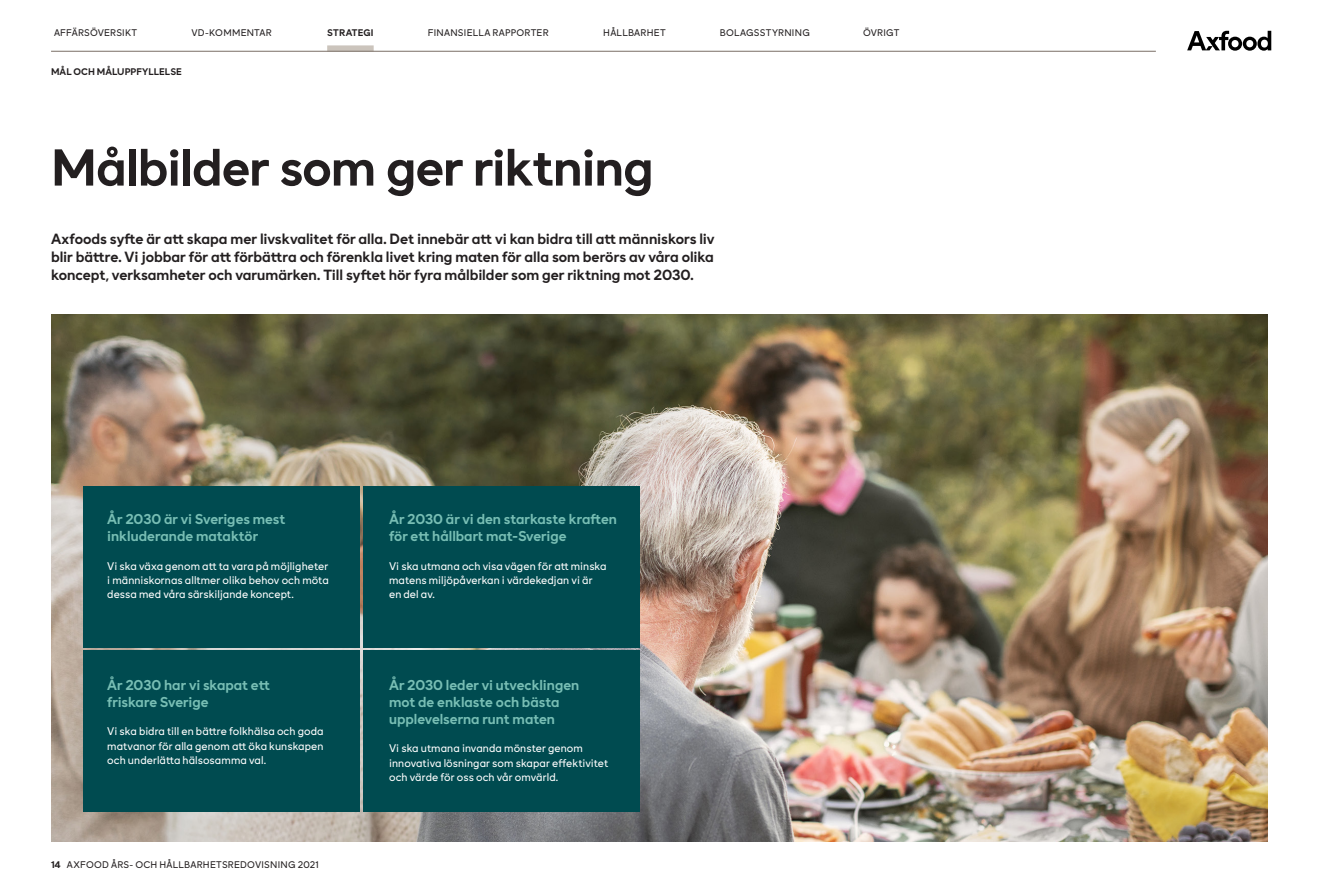
<style>
.page{position:relative;width:1319px;height:893px;background:#fff}
.page>*{position:absolute;margin:0;border:0;box-sizing:border-box;transform-origin:0 0}
.F-02-H1-Heading{font:700 52.5px "Axfood Sans";letter-spacing:-.02em;color:#231f20}
.F-08-Preamble{font:700 15px/18px "Axfood Sans";letter-spacing:-.005em;color:#231f20;text-align:justify}
.F-12-Sub-head_1{font:700 14.4px/17px "Axfood Sans";letter-spacing:-.005em;color:#78beb4}
.XX_Body_small_7_9{font:11.25px/14.2px "Axfood Sans";letter-spacing:.005em;color:#fff;text-align:justify}
.t1{font:9.75px "Axfood Sans";letter-spacing:.025em;color:#231f20}
.B-03-H2-Heading{font:700 9.75px "Axfood Sans";letter-spacing:.01em;color:#231f20}
.s1{font-weight:700}
</style>
<div class="page">
<div style="left:327px;top:45px;width:46px;height:6px;background:#cbc4bc"></div>
<hr style="left:51px;top:51px;width:1104px;height:1px;background:#796e65">
<svg style="left:1187px;top:31px;width:83px;height:20px"></svg>
<img style="left:51px;top:315px;width:1216px;height:527px">
<div style="left:84px;top:486px;width:276px;height:162px;background:#004b50"></div>
<div style="left:84px;top:651px;width:276px;height:161px;background:#004b50"></div>
<div style="left:363px;top:486px;width:276px;height:162px;background:#004b50"></div>
<div style="left:363px;top:651px;width:276px;height:161px;background:#004b50"></div>
<p class="t1" style="left:54px;top:27px;width:85px">AFFÄRSÖVERSIKT</p>
<p class="t1" style="left:191px;top:27px;width:82px">VD-KOMMENTAR</p>
<p class="B-03-H2-Heading" style="left:327px;top:26px;width:48px">STRATEGI</p>
<p class="t1" style="left:428px;top:27px;width:122px">FINANSIELLA RAPPORTER</p>
<p class="t1" style="left:603px;top:27px;width:64px">HÅLLBARHET</p>
<p class="t1" style="left:719px;top:27px;width:92px">BOLAGSSTYRNING</p>
<p class="t1" style="left:862px;top:27px;width:38px">ÖVRIGT</p>
<h2 class="B-03-H2-Heading" style="left:51px;top:65px;width:132px">MÅL OCH MÅLUPPFYLLELSE</h2>
<h1 class="F-02-H1-Heading" style="left:51px;top:134px;width:604px">Målbilder som ger riktning</h1>
<p class="F-08-Preamble" style="left:51px;top:230px;width:665px">Axfoods syfte är att skapa mer livskvalitet för alla. Det innebär att vi kan bidra till att människors liv blir bättre. Vi jobbar för att förbättra och förenkla livet kring maten för alla som berörs av våra olika koncept, verksamheter och varumärken. Till syftet hör fyra målbilder som ger riktning mot 2030.</p>
<h1 class="F-12-Sub-head_1" style="left:107px;top:511px;width:179px">År 2030 är vi Sveriges mest inkluderande mataktör</h1>
<p class="XX_Body_small_7_9" style="left:107px;top:559px;width:223px">Vi ska växa genom att ta vara på möjligheter i människornas alltmer olika behov och möta dessa med våra särskiljande koncept.</p>
<h1 class="F-12-Sub-head_1" style="left:107px;top:676px;width:164px">År 2030 har vi skapat ett friskare Sverige</h1>
<p class="XX_Body_small_7_9" style="left:107px;top:724px;width:218px">Vi ska bidra till en bättre folkhälsa och goda matvanor för alla genom att öka kunskapen och underlätta hälsosamma val.</p>
<p class="t1" style="left:51px;top:859px;width:269px"><span class="s1">14</span> AXFOOD ÅRS- OCH HÅLLBARHETSREDOVISNING 2021</p>
<h1 class="F-12-Sub-head_1" style="left:389px;top:511px;width:229px">År 2030 är vi den starkaste kraften för ett hållbart mat-Sverige</h1>
<p class="XX_Body_small_7_9" style="left:389px;top:559px;width:219px;text-align:left">Vi ska utmana och visa vägen för att minska matens miljöpåverkan i värdekedjan vi är en del av.</p>
<h1 class="F-12-Sub-head_1" style="left:389px;top:676px;width:192px">År 2030 leder vi utvecklingen mot de enklaste och bästa upplevelserna runt maten</h1>
<p class="XX_Body_small_7_9" style="left:389px;top:741px;width:220px;text-align:left">Vi ska utmana invanda mönster genom innovativa lösningar som skapar effektivitet och värde för oss och vår omvärld.</p>
</div>
